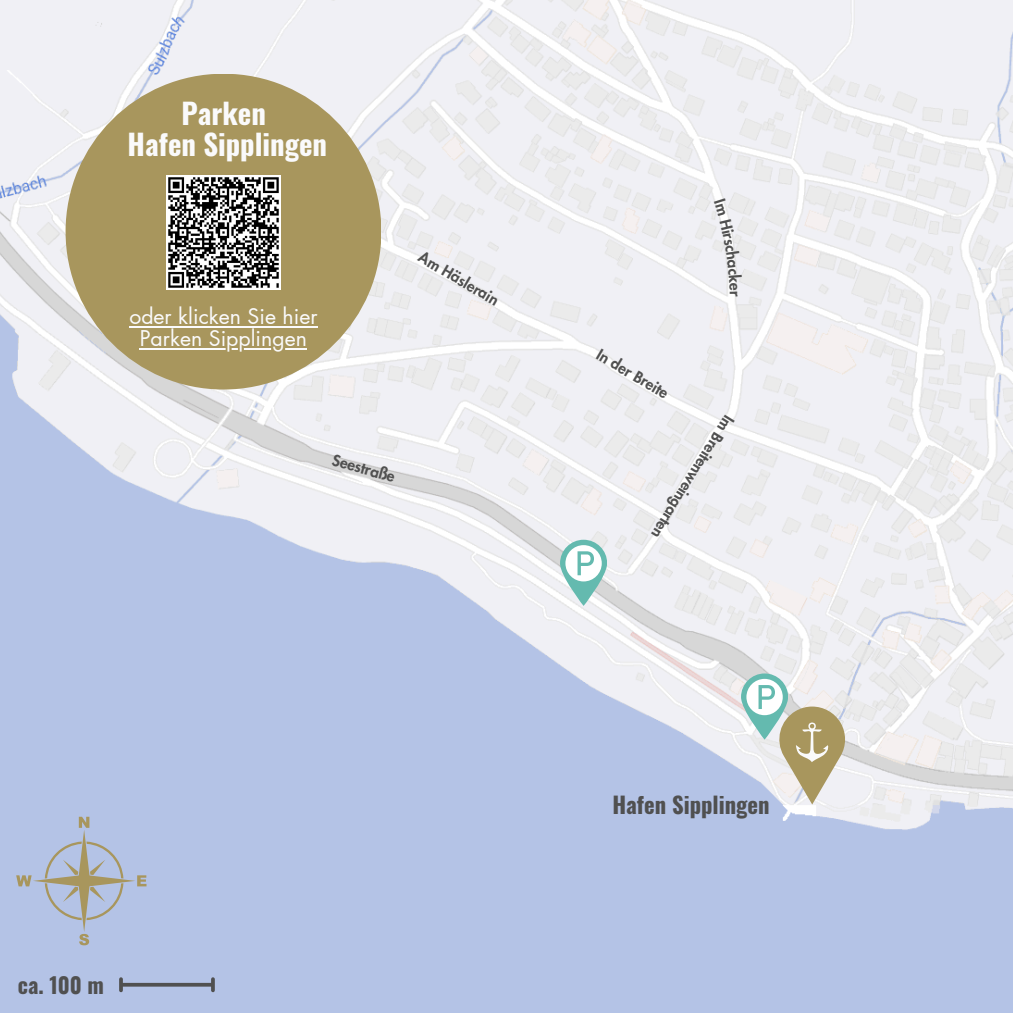
<style>
.page{position:relative;width:1013px;height:1013px;background:#fff}
.page>*{position:absolute;margin:0;border:0;box-sizing:border-box;transform-origin:0 0}
.t1{font:700 28.75px/31px "Oswald";color:#fafafb;text-align:center}
.t2{font:700 22.62px "Oswald";color:#505050}
.t3{font:700 21.88px "Oswald";color:#505050}
.t4{font:21.25px/22.5px "Futura LT Pro";color:#fafafb;text-align:center}
.t5{font:800 15.38px "Futura LT Pro";color:#505050}
</style>
<div class="page">
<img style="left:0;top:0;width:1012px;height:1012px">
<svg style="left:16px;top:816px;width:130px;height:129px;background:#b2bdd4"></svg>
<svg style="left:123px;top:982px;width:88px;height:4px"></svg>
<svg style="left:119px;top:979px;width:4px;height:11px"></svg>
<svg style="left:211px;top:979px;width:4px;height:11px"></svg>
<svg style="left:741px;top:673px;width:47px;height:66px"></svg>
<div style="left:746px;top:679px;width:36px;height:36px;background:#fff;border-radius:50%"></div>
<svg style="left:560px;top:539px;width:47px;height:67px;fill:#64baaf"></svg>
<div style="left:565px;top:545px;width:36px;height:36px;background:#fff;border-radius:50%"></div>
<svg style="left:577px;top:551px;width:17px;height:24px"></svg>
<div style="left:66px;top:74px;width:315px;height:315px;background:#a8965d;border-radius:50%"></div>
<img style="left:166px;top:175px;width:115px;height:115px">
<hr style="left:129px;top:326px;width:188px;height:1px;background:#fafafb">
<hr style="left:140px;top:348px;width:167px;height:2px;background:#fafafb">
<svg style="left:758px;top:685px;width:88px;height:119px"></svg>
<svg style="left:714px;top:198px;width:28px;height:98px"></svg>
<h1 class="t1" style="left:128px;top:97px;width:201px">Parken<br>Hafen Sipplingen</h1>
<h3 class="t4" style="left:129px;top:306px;width:190px">oder klicken Sie hier<br>Parken Sipplingen</h3>
<p class="t5" style="left:423px;top:250px;width:92px;rotate:30deg">Am Häslerain</p>
<p class="t5" style="left:335px;top:452px;width:66px;rotate:16deg">Seestraße</p>
<p class="t5" style="left:601px;top:347px;width:82px;rotate:31deg">In der Breite</p>
<p class="t5" style="left:736px;top:421px;width:143px;rotate:122deg">mI Brei et nwe ni gar et n</p>
<h1 class="t3" style="left:18px;top:968px;width:88px">ca. 100 m</h1>
<p class="t2" style="left:612px;top:786px;width:159px">Hafen Sipplingen</p>
</div>
